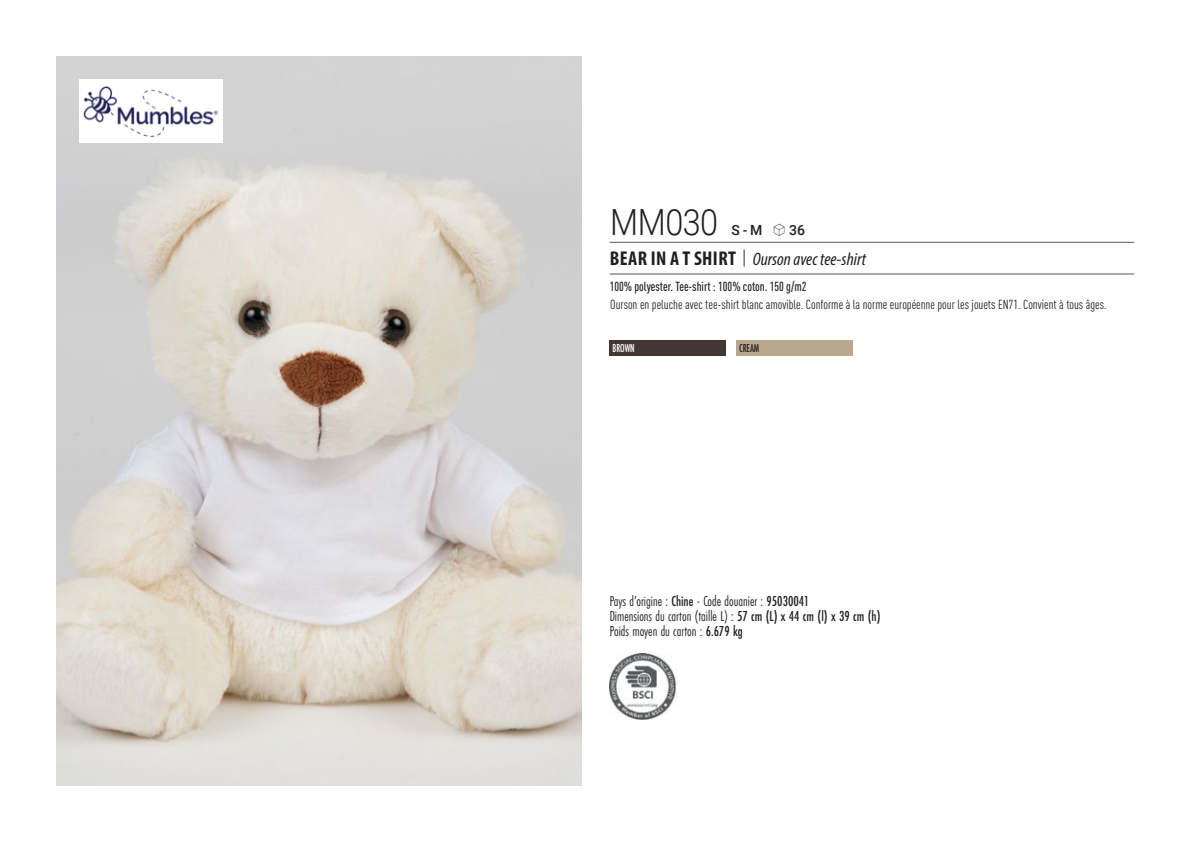
<style>
.page{position:relative;width:1191px;height:842px;background:#fff}
.page>*{position:absolute;margin:0;border:0;box-sizing:border-box;transform-origin:0 0}
.t1{font:300 36px "Roboto";letter-spacing:-.015em;color:#231f20;scale:.9 1}
.t2{font:italic 18px "Myriad Variable Concept";color:#231f20}
.t3{font:15px "Futura PT Cond";color:#231f20;scale:.95 1}
.t4{font:500 14px "Roboto";color:#231f20}
.t5{font:condensed 13px "DIN Pro";color:#231f20}
.grammage_2020{font:500 condensed 13px "DIN Pro";color:#231f20;scale:.95 1}
.Coloris_nuancier_bla{font:500 12px "Futura PT Cond";letter-spacing:-.01em;color:#fff;scale:.9 1}
.Coloris_nuancier{font:500 12px "Futura PT Cond";letter-spacing:-.01em;color:#231f20;scale:.9 1}
.s1{font-family:"Linotype Shapeshifter";font-weight:400;font-size:16px}
.s2{font-family:"Myriad Pro";font-weight:700;font-style:normal;font-stretch:condensed;font-size:20px}
.s3{font-family:"Roboto Condensed";font-weight:300;font-style:normal;font-size:20px}
.s4{font-weight:500}
</style>
<div class="page">
<img style="left:57px;top:57px;width:524px;height:728px">
<div style="left:609px;top:340px;width:117px;height:16px;background:#423733"></div>
<div style="left:736px;top:340px;width:116px;height:16px;background:#b9a88e"></div>
<div style="left:79px;top:79px;width:144px;height:64px;background:#fff"></div>
<img style="left:83px;top:86px;width:135px;height:51px">
<img style="left:609px;top:654px;width:68px;height:66px">
<hr style="left:609px;top:242px;width:525px;height:1px;background:#57585a">
<hr style="left:609px;top:274px;width:525px;height:1px;background:#57585a">
<p class="t1" style="left:610px;top:197px;width:121px">MM030</p>
<p class="t4" style="left:731px;top:220px;width:75px">S - M <span class="s1">S</span> 36</p>
<p class="t2" style="left:610px;top:249px;width:258px"><span class="s2">BEAR IN A T SHIRT</span> <span class="s3">|</span> Ourson avec tee-shirt</p>
<p class="grammage_2020" style="left:609px;top:277px;width:209px">100% polyester. Tee-shirt : 100% coton. 150 g/m2</p>
<p class="t5" style="left:610px;top:295px;width:498px">Ourson en peluche avec tee-shirt blanc amovible. Conforme à la norme européenne pour les jouets EN71. Convient à tous âges.</p>
<p class="Coloris_nuancier_bla" style="left:612px;top:341px;width:26px">BROWN</p>
<p class="Coloris_nuancier" style="left:739px;top:341px;width:24px">CREAM</p>
<p class="t3" style="left:609px;top:592px;width:211px">Pays d’origine : <span class="s4">Chine</span> - Code douanier : <span class="s4">95030041</span></p>
<p class="t3" style="left:609px;top:607px;width:286px">Dimensions du carton (taille L) : <span class="s4">57 cm (L) x 44 cm (l) x 39 cm (h)</span></p>
<p class="t3" style="left:609px;top:622px;width:142px">Poids moyen du carton : <span class="s4">6.679 kg</span></p>
</div>
